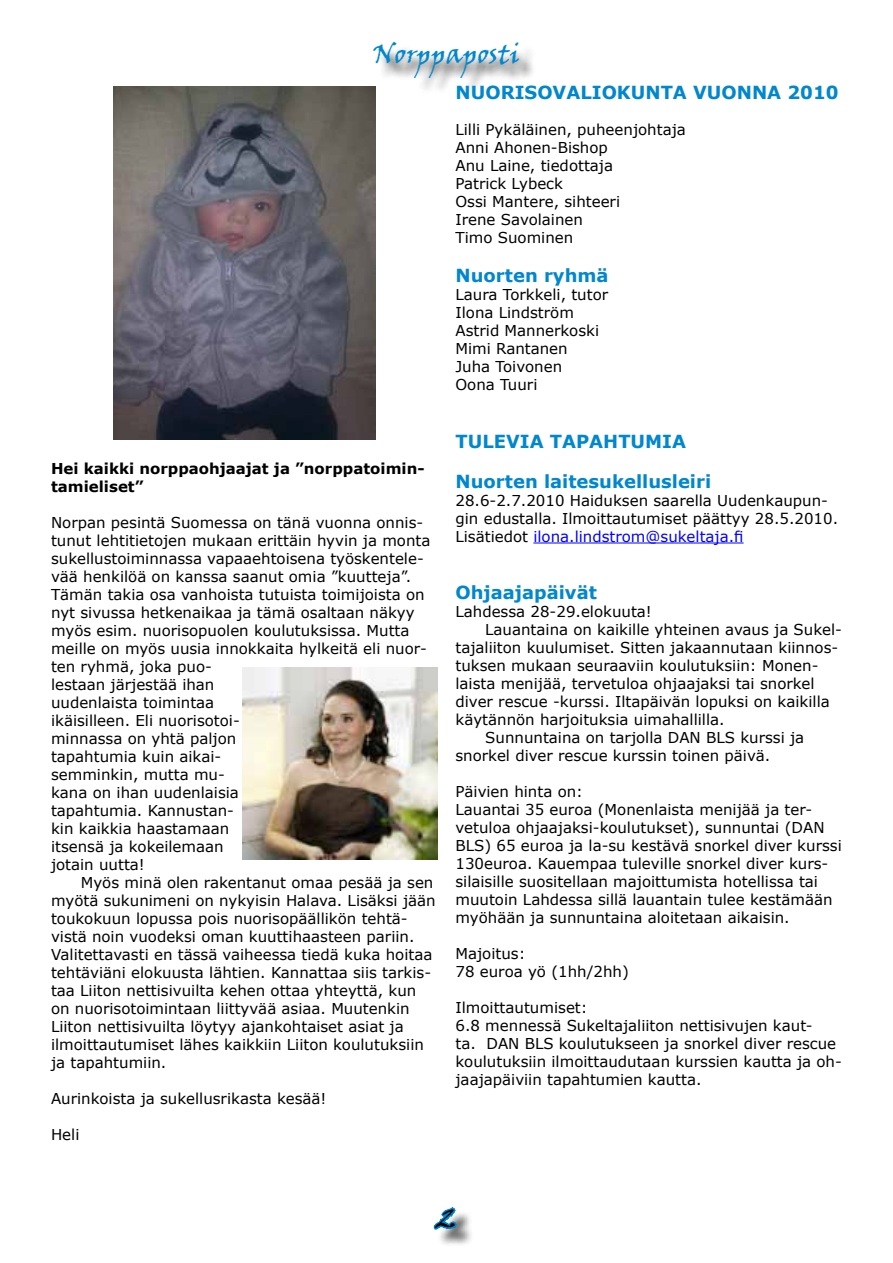
<style>
.page{position:relative;width:893px;height:1263px;background:#fff}
.page>*{position:absolute;margin:0;border:0;box-sizing:border-box;transform-origin:0 0}
.t1{font:27px "Viner Hand ITC";color:#0087cd}
.t2{font:27px "Viner Hand ITC";color:#000}
.t3{font:700 18px "Verdana";color:#0087cd}
.t4{font:15px/18px "Verdana";color:#000}
.t5{font:700 15px/18px "Verdana";color:#000}
.s1{color:#00f}
</style>
<div class="page">
<div style="left:436px;top:1209px;width:38px;height:37px;background:#000;opacity:.75"></div>
<svg style="left:433px;top:1207px;width:25px;height:28px"></svg>
<div style="left:376px;top:44px;width:160px;height:50px;background:#000;opacity:.75"></div>
<hr style="left:533px;top:542px;width:211px;height:1px;background:#00f">
<img style="left:242px;top:668px;width:195px;height:192px">
<img style="left:113px;top:87px;width:262px;height:352px">
<h1 class="t1" style="left:373px;top:37px;width:148px">Norppaposti</h1>
<p class="t5" style="left:51px;top:459px;width:375px">Hei kaikki norppaohjaajat ja ”norppatoimin&shy;tamieliset”</p>
<p class="t4" style="left:51px;top:513px;width:381px">Norpan pesintä Suomessa on tänä vuonna onnis&shy;tunut lehtitietojen mukaan erittäin hyvin ja monta sukellustoiminnassa vapaaehtoisena työskentele&shy;vää henkilöä on kanssa saanut omia ”kuutteja”.<br>Tämän takia osa vanhoista tutuista toimijoista on nyt sivussa hetkenaikaa ja tämä osaltaan näkyy myös esim. nuorisopuolen koulutuksissa. Mutta meille on myös uusia innokkaita hylkeitä eli nuor&shy;ten ryhmä, joka puo-<br>lestaan järjestää ihan<br>uudenlaista toimintaa<br>ikäisilleen. Eli nuorisotoi-<br>minnassa on yhtä paljon<br>tapahtumia kuin aikai-<br>semminkin, mutta mu-<br>kana on ihan uudenlaisia<br>tapahtumia. Kannustan-<br>kin kaikkia haastamaan<br>itsensä ja kokeilemaan<br>jotain uutta!</p>
<p class="t4" style="left:51px;top:873px;width:386px;text-indent:30px">Myös minä olen rakentanut omaa pesää ja sen myötä sukunimeni on nykyisin Halava. Lisäksi jään toukokuun lopussa pois nuorisopäällikön tehtä&shy;vistä noin vuodeksi oman kuuttihaasteen pariin.<br>Valitettavasti en tässä vaiheessa tiedä kuka hoitaa tehtäviäni elokuusta lähtien. Kannattaa siis tarkis&shy;taa Liiton nettisivuilta kehen ottaa yhteyttä, kun on nuorisotoimintaan liittyvää asiaa. Muutenkin Liiton nettisivuilta löytyy ajankohtaiset asiat ja ilmoittautumiset lähes kaikkiin Liiton koulutuksiin ja tapahtumiin.</p>
<p class="t4" style="left:51px;top:1089px;width:277px">Aurinkoista ja sukellusrikasta kesää!</p>
<p class="t4" style="left:51px;top:1125px;width:30px">Heli</p>
<p class="t3" style="left:455px;top:81px;width:385px">Nuorisovaliokunta vuonna 2010</p>
<p class="t4" style="left:455px;top:120px;width:232px">Lilli Pykäläinen, puheenjohtaja<br>Anni Ahonen-Bishop<br>Anu Laine, tiedottaja<br>Patrick Lybeck<br>Ossi Mantere, sihteeri<br>Irene Savolainen<br>Timo Suominen</p>
<p class="t3" style="left:455px;top:264px;width:155px">Nuorten ryhmä</p>
<p class="t4" style="left:455px;top:285px;width:154px">Laura Torkkeli, tutor<br>Ilona Lindström<br>Astrid Mannerkoski<br>Mimi Rantanen<br>Juha Toivonen<br>Oona Tuuri</p>
<p class="t3" style="left:455px;top:430px;width:232px">Tulevia tapahtumia</p>
<p class="t3" style="left:455px;top:470px;width:257px">Nuorten laitesukellusleiri</p>
<p class="t4" style="left:455px;top:491px;width:384px">28.6-2.7.2010 Haiduksen saarella Uudenkaupun&shy;gin edustalla. Ilmoittautumiset päättyy 28.5.2010.<br>Lisätiedot <span class="s1">ilona.lindstrom@sukeltaja.fi</span></p>
<p class="t3" style="left:455px;top:581px;width:143px">Ohjaajapäivät</p>
<p class="t4" style="left:455px;top:602px;width:198px">Lahdessa 28-29.elokuuta!</p>
<p class="t4" style="left:485px;top:620px;width:358px">Lauantaina on kaikille yhteinen avaus ja Sukel-</p>
<p class="t4" style="left:455px;top:638px;width:384px">tajaliiton kuulumiset. Sitten jakaannutaan kiinnos-</p>
<p class="t4" style="left:455px;top:656px;width:365px">tuksen mukaan seuraaviin koulutuksiin: Monen-</p>
<p class="t4" style="left:455px;top:674px;width:361px">laista menijää, tervetuloa ohjaajaksi tai snorkel</p>
<p class="t4" style="left:455px;top:692px;width:376px">diver rescue -kurssi. Iltapäivän lopuksi on kaikilla</p>
<p class="t4" style="left:455px;top:710px;width:271px">käytännön harjoituksia uimahallilla.</p>
<p class="t4" style="left:485px;top:728px;width:321px">Sunnuntaina on tarjolla DAN BLS kurssi ja</p>
<p class="t4" style="left:455px;top:746px;width:316px">snorkel diver rescue kurssin toinen päivä.</p>
<p class="t4" style="left:455px;top:782px;width:388px">Päivien hinta on:<br>Lauantai 35 euroa (Monenlaista menijää ja ter&shy;vetuloa ohjaajaksi-koulutukset), sunnuntai (DAN BLS) 65 euroa ja la-su kestävä snorkel diver kurssi 130euroa. Kauempaa tuleville snorkel diver kurs&shy;silaisille suositellaan majoittumista hotellissa tai muutoin Lahdessa sillä lauantain tulee kestämään myöhään ja sunnuntaina aloitetaan aikaisin.</p>
<p class="t4" style="left:455px;top:944px;width:175px">Majoitus:<br>78 euroa yö (1hh/2hh)</p>
<p class="t4" style="left:455px;top:998px;width:388px">Ilmoittautumiset:<br>6.8 mennessä Sukeltajaliiton nettisivujen kaut-<br>ta. DAN BLS koulutukseen ja snorkel diver rescue koulutuksiin ilmoittaudutaan kurssien kautta ja oh&shy;jaajapäiviin tapahtumien kautta.</p>
<h1 class="t2" style="left:437px;top:1202px;width:20px">2</h1>
</div>
